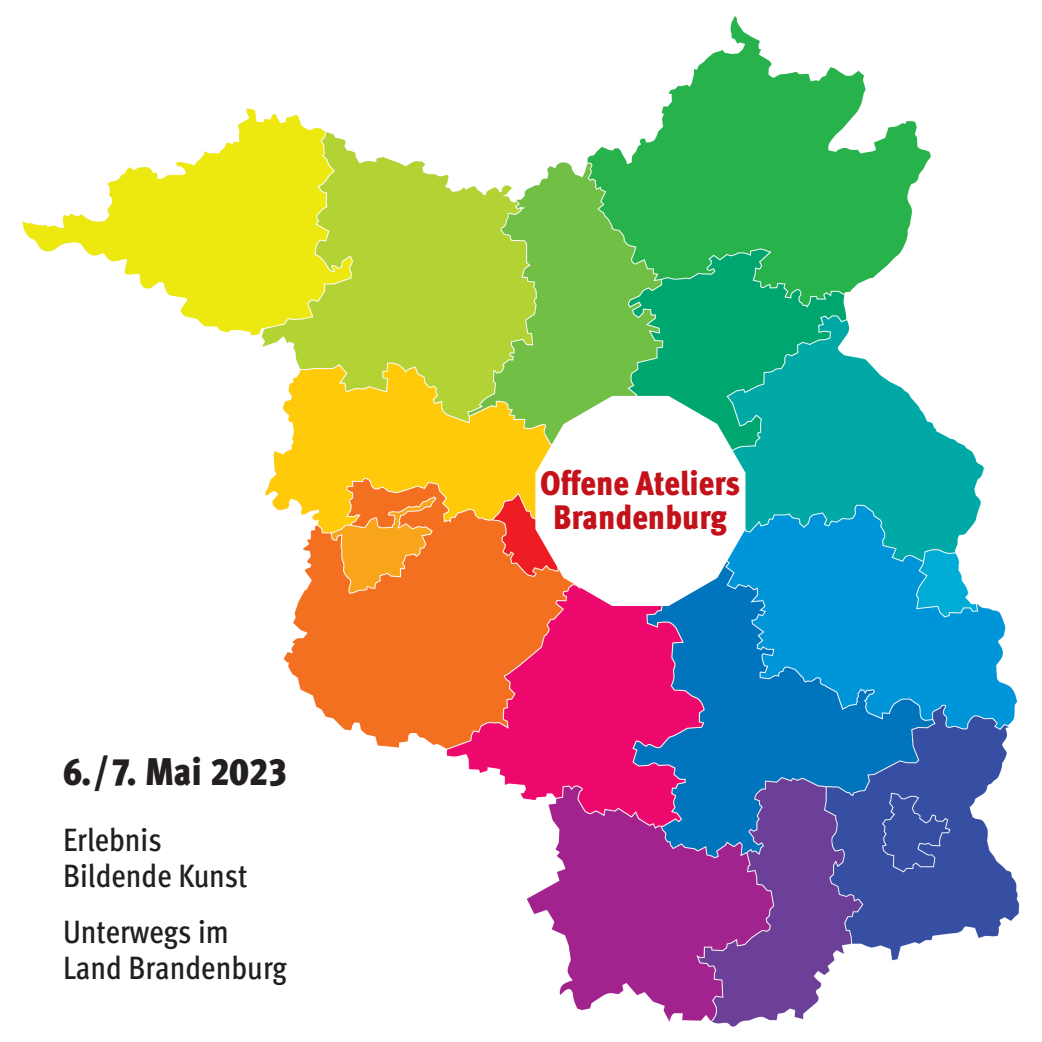
<style>
.page{position:relative;width:1042px;height:1042px;background:#fff}
.page>*{position:absolute;margin:0;border:0;box-sizing:border-box;transform-origin:0 0}
.t1{font:38.5px "Meta Cond Black LF";color:#231f20}
.t2{font:900 33.95px/33.9px "Meta Cond";color:#c4121a;text-align:center}
.t3{font:500 32.38px/36.8px "Meta Cond";color:#231f20}
</style>
<div class="page">
<img style="left:22px;top:16px;width:997px;height:1011px">
<svg style="left:535px;top:396px;width:210px;height:210px"></svg>
<p class="t1" style="left:63px;top:748px;width:226px">6./7. Mai 2023</p>
<p class="t3" style="left:63px;top:821px;width:186px">Erlebnis<br>Bildende Kunst</p>
<p class="t3" style="left:63px;top:912px;width:225px">Unterwegs im<br>Land Brandenburg</p>
<p class="t2" style="left:540px;top:465px;width:201px">Offene Ateliers<br>Brandenburg</p>
</div>
